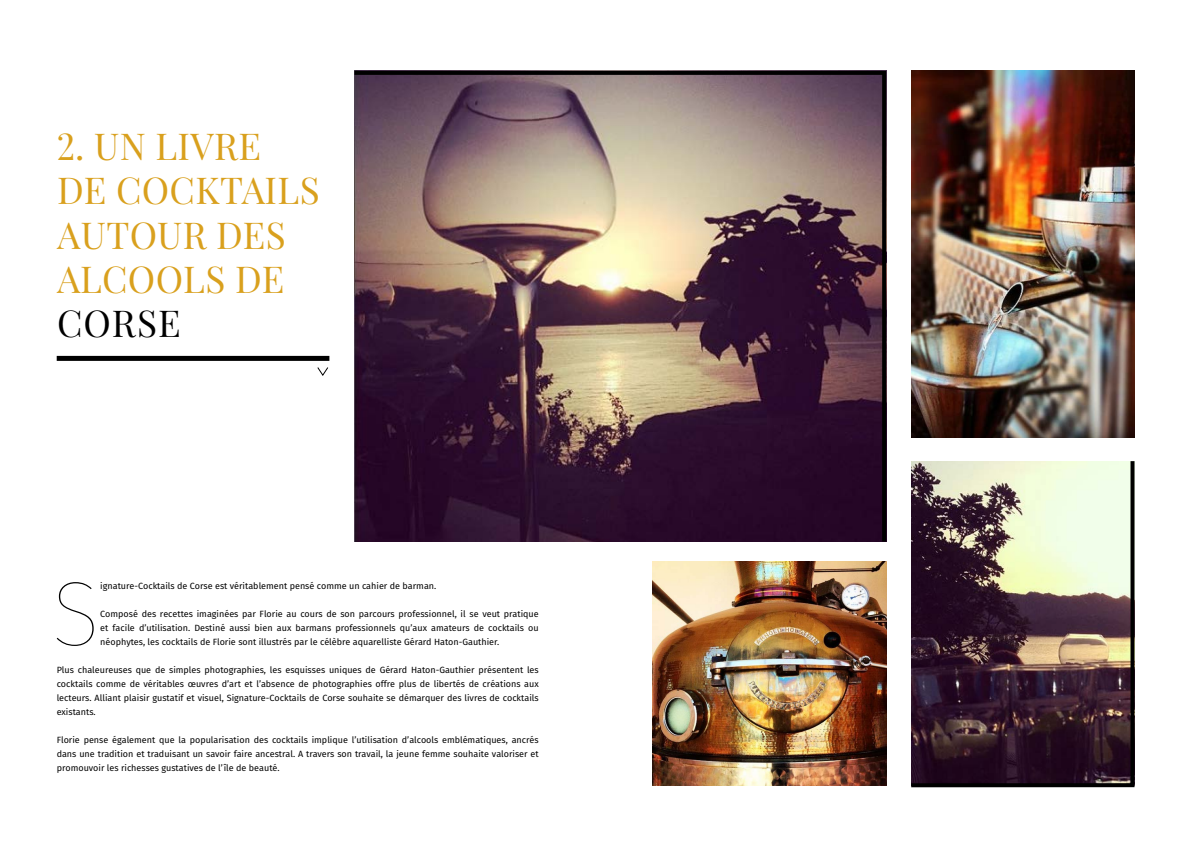
<style>
.page{position:relative;width:1191px;height:842px;background:#fff}
.page>*{position:absolute;margin:0;border:0;box-sizing:border-box;transform-origin:0 0}
.t1{font:91.2px "Fira Sans Hair";color:#000}
.t2{font:37px/44.4px "Playfair Display";letter-spacing:.01em;color:#d9a01d}
.t3{font:37px "Playfair Display";letter-spacing:.03em;color:#000}
.t4{font:9px/14px "Fira Sans";color:#000;text-align:justify}
</style>
<div class="page">
<div style="left:57px;top:356px;width:272px;height:5px;background:#000"></div>
<svg style="left:317px;top:367px;width:12px;height:9px"></svg>
<svg style="left:354px;top:70px;width:533px;height:472px;background:#6a5058"></svg>
<img style="left:652px;top:561px;width:234px;height:224px">
<img style="left:911px;top:71px;width:223px;height:366px">
<svg style="left:911px;top:461px;width:224px;height:327px;background:#6e5f5f"></svg>
<h2 class="t2" style="left:57px;top:124px;width:264px">2. UN LIVRE<br>DE COCKTAILS<br>AUTOUR DES<br>ALCOOLS DE</h2>
<h2 class="t3" style="left:57px;top:300px;width:125px">CORSE</h2>
<h1 class="t1" style="left:51px;top:549px;width:50px">S</h1>
<p class="t4" style="left:100px;top:579px;width:337px">ignature-Cocktails de Corse est véritablement pensé comme un cahier de barman.</p>
<p class="t4" style="left:100px;top:607px;width:440px">Composé des recettes imaginées par Florie au cours de son parcours professionnel, il se veut pratique et facile d’utilisation. Destiné aussi bien aux barmans professionnels qu’aux amateurs de cocktails ou néophytes, les cocktails de Florie sont illustrés par le célèbre aquarelliste Gérard Haton-Gauthier.</p>
<p class="t4" style="left:57px;top:663px;width:483px">Plus chaleureuses que de simples photographies, les esquisses uniques de Gérard Haton-Gauthier présentent les cocktails comme de véritables œuvres d’art et l’absence de photographies offre plus de libertés de créations aux lecteurs. Alliant plaisir gustatif et visuel, Signature-Cocktails de Corse souhaite se démarquer des livres de cocktails existants.</p>
<p class="t4" style="left:57px;top:733px;width:483px">Florie pense également que la popularisation des cocktails implique l’utilisation d’alcools emblématiques, ancrés dans une tradition et traduisant un savoir faire ancestral. A travers son travail, la jeune femme souhaite valoriser et promouvoir les richesses gustatives de l’île de beauté.</p>
</div>
